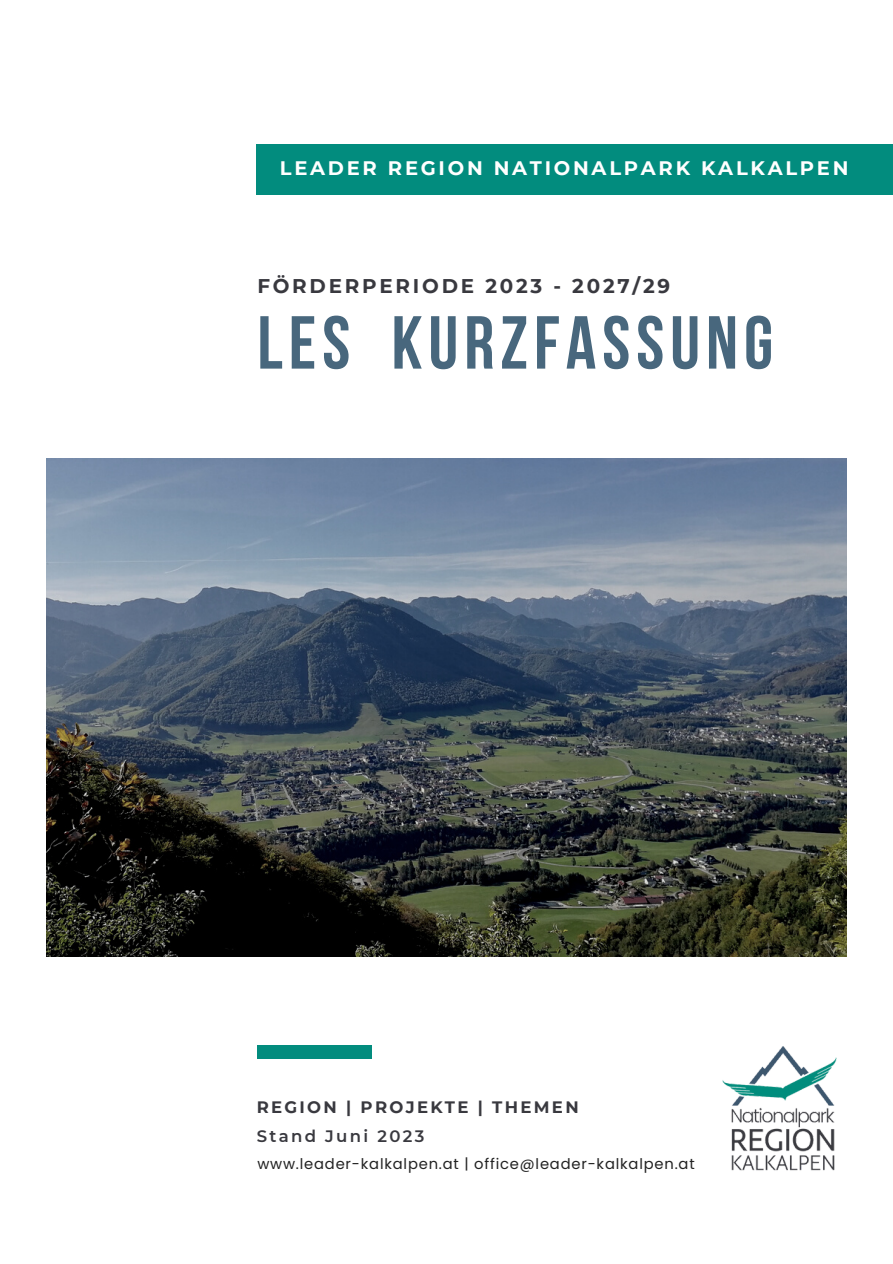
<style>
.page{position:relative;width:893px;height:1264px;background:#fff}
.page>*{position:absolute;margin:0;border:0;box-sizing:border-box;transform-origin:0 0}
.t1{font:700 74.85px "Bebas Neue";letter-spacing:.08em;color:#48677d}
.t2{font:700 19.8px "Montserrat";letter-spacing:.14em;color:#39393f}
.t3{font:700 19.5px "Montserrat";letter-spacing:.14em;color:#fff}
.t4{font:700 16.5px "Montserrat";letter-spacing:.14em;color:#39393f}
.t5{font:600 16.5px "Montserrat";letter-spacing:.14em;color:#39393f}
.t6{font:14.7px "Poppins";letter-spacing:.055em;color:#222}
</style>
<div class="page">
<img style="left:47px;top:459px;width:799px;height:497px">
<div style="left:257px;top:1045px;width:114px;height:13px;background:#028c7e"></div>
<div style="left:257px;top:144px;width:635px;height:51px;background:#028c7e"></div>
<img style="left:722px;top:1046px;width:115px;height:125px">
<p class="t3" style="left:280px;top:156px;width:570px">LEADER REGION NATIONALPARK KALKALPEN</p>
<p class="t2" style="left:257px;top:274px;width:414px">FÖRDERPERIODE 2023 - 2027/29</p>
<p class="t1" style="left:257px;top:312px;width:517px">LES KURZFASSUNG</p>
<p class="t4" style="left:257px;top:1097px;width:323px">REGION | PROJEKTE | THEMEN</p>
<p class="t5" style="left:257px;top:1125px;width:169px">Stand Juni 2023</p>
<p class="t6" style="left:257px;top:1153px;width:439px">www.leader-kalkalpen.at | office@leader-kalkalpen.at</p>
</div>
